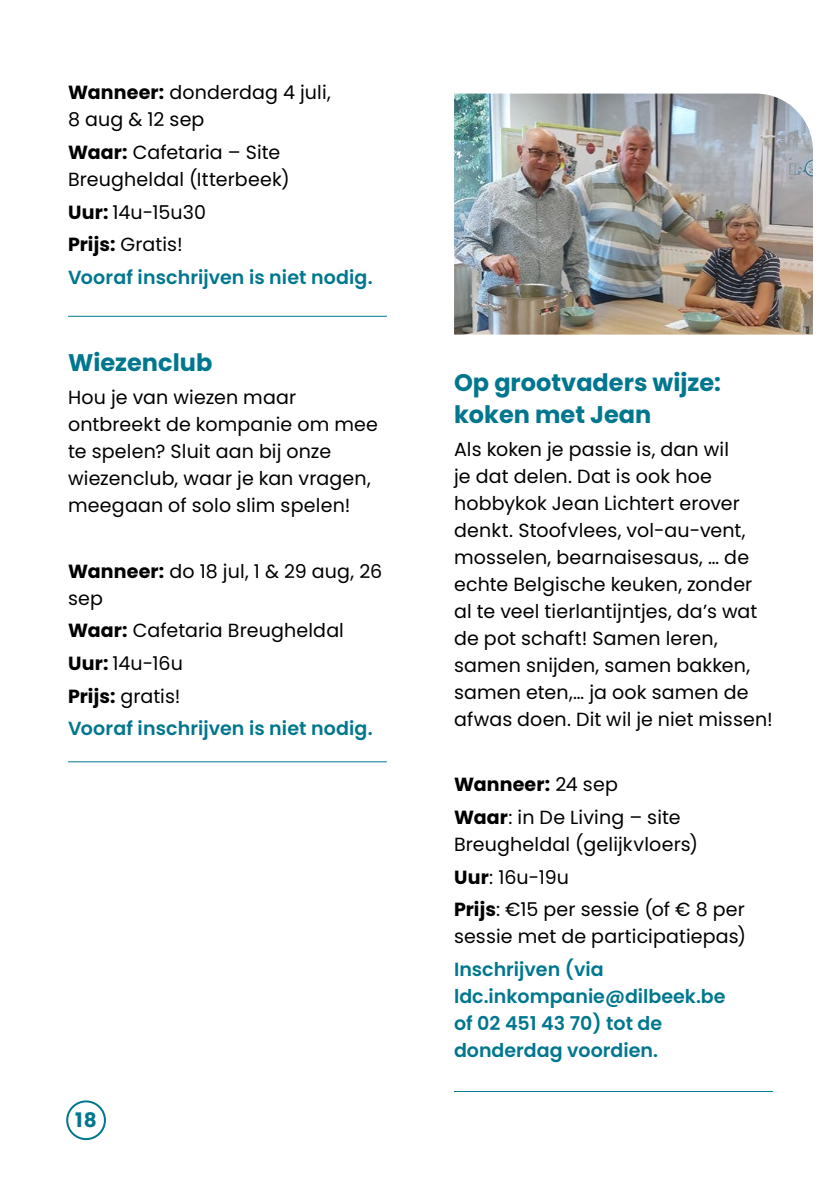
<style>
.page{position:relative;width:840px;height:1191px;background:#fff}
.page>*{position:absolute;margin:0;border:0;box-sizing:border-box;transform-origin:0 0}
.t1{font:700 24px/32px "Poppins";color:#00778e}
.t2{font:700 20px "Poppins";color:#00778e}
.t3{font:19px/27px "Poppins";letter-spacing:.005em;color:#000}
.t4{font:600 19px/27px "Poppins";color:#00778e}
.s1{font-weight:700}
.s2{font-weight:700;color:#000}
.s3{font-weight:400;color:#000}
.s4{font-weight:600;color:#00778e}
</style>
<div class="page">
<hr style="left:68px;top:316px;width:318px;height:1px;background:#00778e">
<hr style="left:68px;top:761px;width:318px;height:1px;background:#00778e">
<hr style="left:454px;top:1091px;width:318px;height:1px;background:#00778e">
<img style="left:454px;top:94px;width:358px;height:240px">
<div style="left:66px;top:1100px;width:40px;height:40px;border:2px solid #00778e;border-radius:50%"></div>
<p class="t3" style="left:68px;top:79px;width:264px"><span class="s1">Wanneer:</span> donderdag 4 juli,<br>8 aug &amp; 12 sep</p>
<p class="t3" style="left:68px;top:139px;width:223px"><span class="s1">Waar:</span> Cafetaria – Site<br>Breugheldal (Itterbeek)</p>
<p class="t4" style="left:68px;top:196px;width:306px;line-height:32.6px"><span class="s2">Uur:</span> <span class="s3">14u-15u30<br></span><span class="s2">Prijs:</span> <span class="s3">Gratis!<br></span>Vooraf inschrijven is niet nodig.</p>
<p class="t1" style="left:68px;top:347px;width:146px">Wiezenclub</p>
<p class="t3" style="left:68px;top:384px;width:311px">Hou je van wiezen maar ontbreekt de kompanie om mee te spelen? Sluit aan bij onze wiezenclub, waar je kan vragen, meegaan of solo slim spelen!</p>
<p class="t3" style="left:68px;top:557px;width:315px"><span class="s1">Wanneer:</span> do 18 jul, 1 &amp; 29 aug, 26 sep</p>
<p class="t3" style="left:68px;top:614px;width:306px;line-height:32.6px"><span class="s1">Waar:</span> Cafetaria Breugheldal<br><span class="s1">Uur:</span> 14u-16u<br><span class="s1">Prijs:</span> gratis!<br><span class="s4">Vooraf inschrijven is niet nodig.</span></p>
<p class="t2" style="left:75px;top:1108px;width:23px">18</p>
<p class="t1" style="left:454px;top:367px;width:268px">Op grootvaders wijze: koken met Jean</p>
<p class="t3" style="left:454px;top:435px;width:320px">Als koken je passie is, dan wil<br>je dat delen. Dat is ook hoe hobbykok Jean Lichtert erover denkt. Stoofvlees, vol-au-vent, mosselen, bearnaisesaus, … de echte Belgische keuken, zonder al te veel tierlantijntjes, da’s wat de pot schaft! Samen leren, samen snijden, samen bakken, samen eten,… ja ook samen de afwas doen. Dit wil je niet missen!</p>
<p class="t3" style="left:454px;top:768px;width:228px;line-height:32.6px"><span class="s1">Wanneer:</span> 24 sep<br><span class="s1">Waar</span>: in De Living – site</p>
<p class="t3" style="left:454px;top:828px;width:292px;line-height:32.6px">Breugheldal (gelijkvloers)<br><span class="s1">Uur</span>: 16u-19u<br><span class="s1">Prijs</span>: €15 per sessie (of € 8 per</p>
<p class="t3" style="left:454px;top:923px;width:293px">sessie met de participatiepas)</p>
<p class="t4" style="left:454px;top:955px;width:273px">Inschrijven (via ldc.inkompanie@dilbeek.be of 02 451 43 70) tot de donderdag voordien.</p>
</div>
